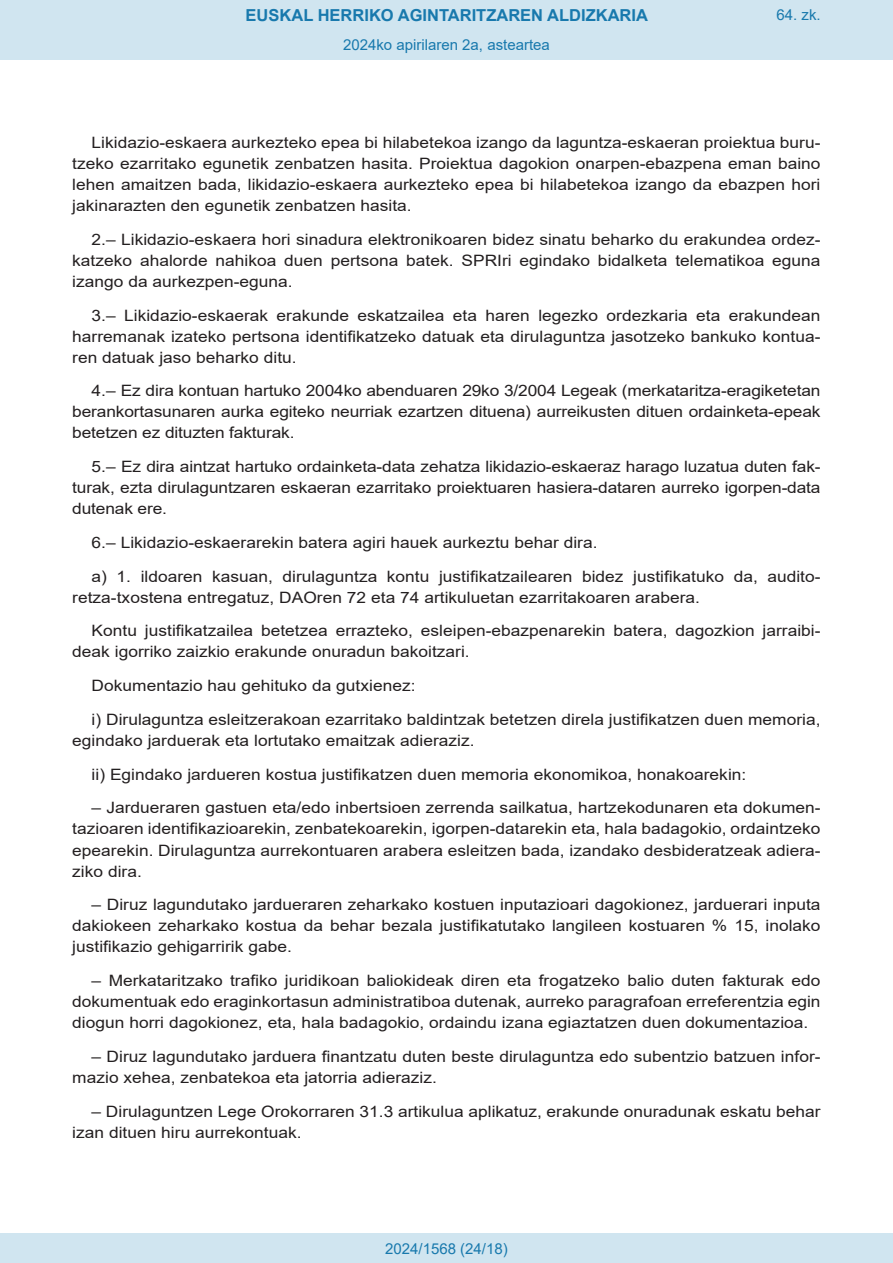
<style>
.page{position:relative;width:893px;height:1263px;background:#fff}
.page>*{position:absolute;margin:0;border:0;box-sizing:border-box;transform-origin:0 0}
.t1{font:700 16.5px "Arial";color:#1879ad}
.BOPVDetalle{font:15.6px/21px "Arial";color:#231f20;text-align:justify;scale:1.11 1}
.Paginacion_Centro{font:15px "Arial";color:#1879ad}
</style>
<div class="page">
<div style="left:0;top:0;width:893px;height:60px;background:#d0e5f0"></div>
<div style="left:0;top:1233px;width:893px;height:30px;background:#d0e5f0"></div>
<p class="t1" style="left:246px;top:3px;width:404px">EUSKAL HERRIKO AGINTARITZAREN ALDIZKARIA</p>
<p class="Paginacion_Centro" style="left:343px;top:35px;width:208px">2024ko apirilaren 2a, asteartea</p>
<p class="Paginacion_Centro" style="left:776px;top:5px;width:46px">64. zk.</p>
<p class="BOPVDetalle" style="left:72px;top:132px;width:676px;text-indent:19px">Likidazio-eskaera aurkezteko epea bi hilabetekoa izango da laguntza-eskaeran proiektua buru&shy;tzeko ezarritako egunetik zenbatzen hasita. Proiektua dagokion onarpen-ebazpena eman baino lehen amaitzen bada, likidazio-eskaera aurkezteko epea bi hilabetekoa izango da ebazpen hori jakinarazten den egunetik zenbatzen hasita.</p>
<p class="BOPVDetalle" style="left:72px;top:229px;width:676px;text-indent:19px">2.– Likidazio-eskaera hori sinadura elektronikoaren bidez sinatu beharko du erakundea ordez&shy;katzeko ahalorde nahikoa duen pertsona batek. SPRIri egindako bidalketa telematikoa eguna izango da aurkezpen-eguna.</p>
<p class="BOPVDetalle" style="left:72px;top:305px;width:676px;text-indent:19px">3.– Likidazio-eskaerak erakunde eskatzailea eta haren legezko ordezkaria eta erakundean harremanak izateko pertsona identifikatzeko datuak eta dirulaguntza jasotzeko bankuko kontua&shy;ren datuak jaso beharko ditu.</p>
<p class="BOPVDetalle" style="left:72px;top:380px;width:676px;text-indent:19px">4.– Ez dira kontuan hartuko 2004ko abenduaren 29ko 3/2004 Legeak (merkataritza-eragiketetan berankortasunaren aurka egiteko neurriak ezartzen dituena) aurreikusten dituen ordainketa-epeak betetzen ez dituzten fakturak.</p>
<p class="BOPVDetalle" style="left:72px;top:456px;width:676px;text-indent:19px">5.– Ez dira aintzat hartuko ordainketa-data zehatza likidazio-eskaeraz harago luzatua duten fak&shy;turak, ezta dirulaguntzaren eskaeran ezarritako proiektuaren hasiera-dataren aurreko igorpen-data dutenak ere.</p>
<p class="BOPVDetalle" style="left:92px;top:532px;width:457px">6.– Likidazio-eskaerarekin batera agiri hauek aurkeztu behar dira.</p>
<p class="BOPVDetalle" style="left:72px;top:566px;width:676px;text-indent:19px">a) 1. ildoaren kasuan, dirulaguntza kontu justifikatzailearen bidez justifikatuko da, audito&shy;retza-txostena entregatuz, DAOren 72 eta 74 artikuluetan ezarritakoaren arabera.</p>
<p class="BOPVDetalle" style="left:72px;top:620px;width:676px;text-indent:19px">Kontu justifikatzailea betetzea errazteko, esleipen-ebazpenarekin batera, dagozkion jarraibi&shy;deak igorriko zaizkio erakunde onuradun bakoitzari.</p>
<p class="BOPVDetalle" style="left:92px;top:675px;width:293px">Dokumentazio hau gehituko da gutxienez:</p>
<p class="BOPVDetalle" style="left:72px;top:709px;width:676px;text-indent:19px">i) Dirulaguntza esleitzerakoan ezarritako baldintzak betetzen direla justifikatzen duen memoria, egindako jarduerak eta lortutako emaitzak adieraziz.</p>
<p class="BOPVDetalle" style="left:92px;top:764px;width:591px">ii) Egindako jardueren kostua justifikatzen duen memoria ekonomikoa, honakoarekin:</p>
<p class="BOPVDetalle" style="left:72px;top:797px;width:676px;text-indent:19px">– Jardueraren gastuen eta/edo inbertsioen zerrenda sailkatua, hartzekodunaren eta dokumen&shy;tazioaren identifikazioarekin, zenbatekoarekin, igorpen-datarekin eta, hala badagokio, ordaintzeko epearekin. Dirulaguntza aurrekontuaren arabera esleitzen bada, izandako desbideratzeak adiera&shy;ziko dira.</p>
<p class="BOPVDetalle" style="left:72px;top:894px;width:676px;text-indent:19px">– Diruz lagundutako jardueraren zeharkako kostuen inputazioari dagokionez, jarduerari inputa dakiokeen zeharkako kostua da behar bezala justifikatutako langileen kostuaren % 15, inolako justifikazio gehigarririk gabe.</p>
<p class="BOPVDetalle" style="left:72px;top:970px;width:676px;text-indent:19px">– Merkataritzako trafiko juridikoan baliokideak diren eta frogatzeko balio duten fakturak edo dokumentuak edo eraginkortasun administratiboa dutenak, aurreko paragrafoan erreferentzia egin diogun horri dagokionez, eta, hala badagokio, ordaindu izana egiaztatzen duen dokumentazioa.</p>
<p class="BOPVDetalle" style="left:72px;top:1046px;width:676px;text-indent:19px">– Diruz lagundutako jarduera finantzatu duten beste dirulaguntza edo subentzio batzuen infor&shy;mazio xehea, zenbatekoa eta jatorria adieraziz.</p>
<p class="BOPVDetalle" style="left:72px;top:1100px;width:676px;text-indent:19px">– Dirulaguntzen Lege Orokorraren 31.3 artikulua aplikatuz, erakunde onuradunak eskatu behar izan dituen hiru aurrekontuak.</p>
<p class="Paginacion_Centro" style="left:385px;top:1238px;width:124px">2024/1568 (24/18)</p>
</div>
